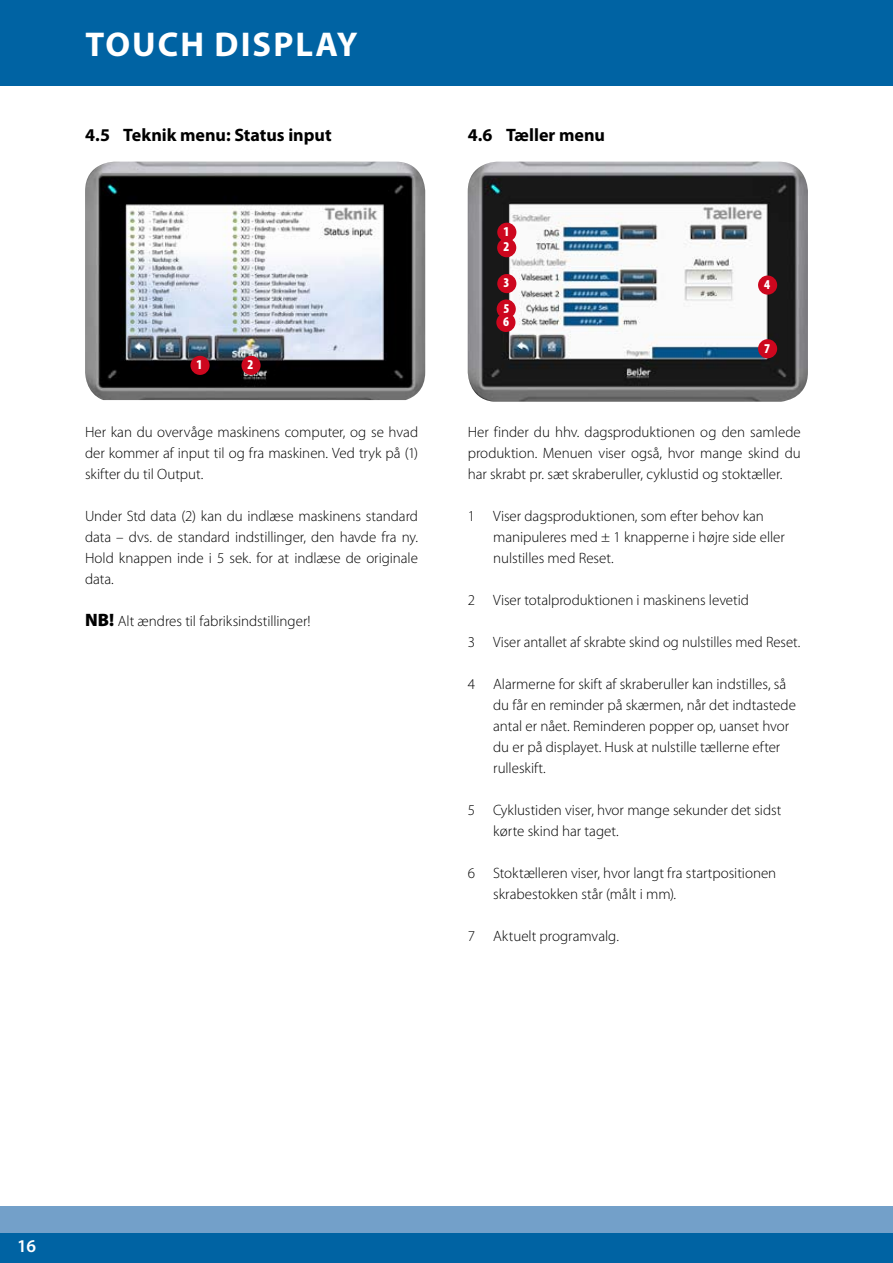
<style>
.page{position:relative;width:893px;height:1263px;background:#fff}
.page>*{position:absolute;margin:0;border:0;box-sizing:border-box;transform-origin:0 0}
.t1{font:700 34.5px "Myriad Pro";letter-spacing:.06em;color:#fff}
.t2{font:700 18px "Myriad Pro";color:#000}
.t3{font:600 18px "Myriad Pro";color:#fff}
.t4{font:300 15px/21px "Myriad Pro";letter-spacing:-.005em;color:#000}
.t5{font:900 condensed 13.5px/13.4px "Myriad Pro";color:#fff}
.s1{font-weight:900;font-size:18px}
</style>
<div class="page">
<div style="left:0;top:1206px;width:893px;height:30px;background:#73a0c9"></div>
<div style="left:0;top:1233px;width:893px;height:30px;background:#0063a3"></div>
<div style="left:0;top:0;width:893px;height:85px;background:#0063a3"></div>
<img style="left:468px;top:162px;width:340px;height:240px">
<div style="left:497px;top:223px;width:19px;height:19px;background:#cd071e;border-radius:50%"></div>
<div style="left:758px;top:275px;width:19px;height:20px;background:#cd071e;border-radius:50%"></div>
<div style="left:758px;top:339px;width:19px;height:19px;background:#cd071e;border-radius:50%"></div>
<div style="left:497px;top:299px;width:19px;height:20px;background:#cd071e;border-radius:50%"></div>
<div style="left:496px;top:313px;width:19px;height:19px;background:#cd071e;border-radius:50%"></div>
<div style="left:497px;top:238px;width:19px;height:19px;background:#cd071e;border-radius:50%"></div>
<div style="left:497px;top:274px;width:19px;height:19px;background:#cd071e;border-radius:50%"></div>
<img style="left:85px;top:162px;width:340px;height:238px">
<div style="left:241px;top:356px;width:20px;height:19px;background:#cd071e;border-radius:50%"></div>
<div style="left:190px;top:356px;width:20px;height:19px;background:#cd071e;border-radius:50%"></div>
<h1 class="t1" style="left:85px;top:22px;width:274px">touch display</h1>
<p class="t2" style="left:85px;top:123px;width:248px">4.5 Teknik menu: Status input</p>
<p class="t5" style="left:197px;top:358px;width:7px">1</p>
<p class="t5" style="left:248px;top:358px;width:7px">2</p>
<p class="t4" style="left:85px;top:421px;width:335px;text-align:justify">Her kan du overvåge maskinens computer, og se hvad der kommer af input til og fra maskinen. Ved tryk på (1) skifter du til Output.</p>
<p class="t4" style="left:85px;top:505px;width:335px;text-align:justify">Under Std data (2) kan du indlæse maskinens standard data – dvs. de standard indstillinger, den havde fra ny.<br>Hold knappen inde i 5 sek. for at indlæse de originale data.</p>
<p class="t4" style="left:85px;top:610px;width:227px"><span class="s1">NB!</span> Alt ændres til fabriksindstillinger!</p>
<p class="t2" style="left:468px;top:123px;width:139px">4.6 Tæller menu</p>
<p class="t5" style="left:503px;top:224px;width:7px">1</p>
<p class="t5" style="left:503px;top:240px;width:7px">2</p>
<p class="t5" style="left:503px;top:276px;width:7px">3</p>
<p class="t5" style="left:503px;top:301px;width:8px">5<br>6</p>
<p class="t5" style="left:764px;top:277px;width:7px">4</p>
<p class="t5" style="left:764px;top:341px;width:7px">7</p>
<p class="t4" style="left:468px;top:421px;width:335px;text-align:justify">Her finder du hhv. dagsproduktionen og den samlede produktion. Menuen viser også, hvor mange skind du har skrabt pr. sæt skraberuller, cyklustid og stoktæller.</p>
<p class="t4" style="left:493px;top:505px;width:293px;text-indent:-26px">1 Viser dagsproduktionen, som efter behov kan manipuleres med ± 1 knapperne i højre side eller nulstilles med Reset.</p>
<p class="t4" style="left:468px;top:589px;width:283px">2 Viser totalproduktionen i maskinens levetid</p>
<p class="t4" style="left:468px;top:631px;width:334px">3 Viser antallet af skrabte skind og nulstilles med Reset.</p>
<p class="t4" style="left:493px;top:673px;width:304px;text-indent:-26px">4 Alarmerne for skift af skraberuller kan indstilles, så du får en reminder på skærmen, når det indtastede antal er nået. Reminderen popper op, uanset hvor du er på displayet. Husk at nulstille tællerne efter rulleskift.</p>
<p class="t4" style="left:493px;top:799px;width:290px;text-indent:-26px">5 Cyklustiden viser, hvor mange sekunder det sidst kørte skind har taget.</p>
<p class="t4" style="left:493px;top:862px;width:285px;text-indent:-26px">6 Stoktælleren viser, hvor langt fra startpositionen skrabestokken står (målt i mm).</p>
<p class="t4" style="left:468px;top:925px;width:153px">7 Aktuelt programvalg.</p>
<p class="t3" style="left:17px;top:1235px;width:21px">16</p>
</div>
